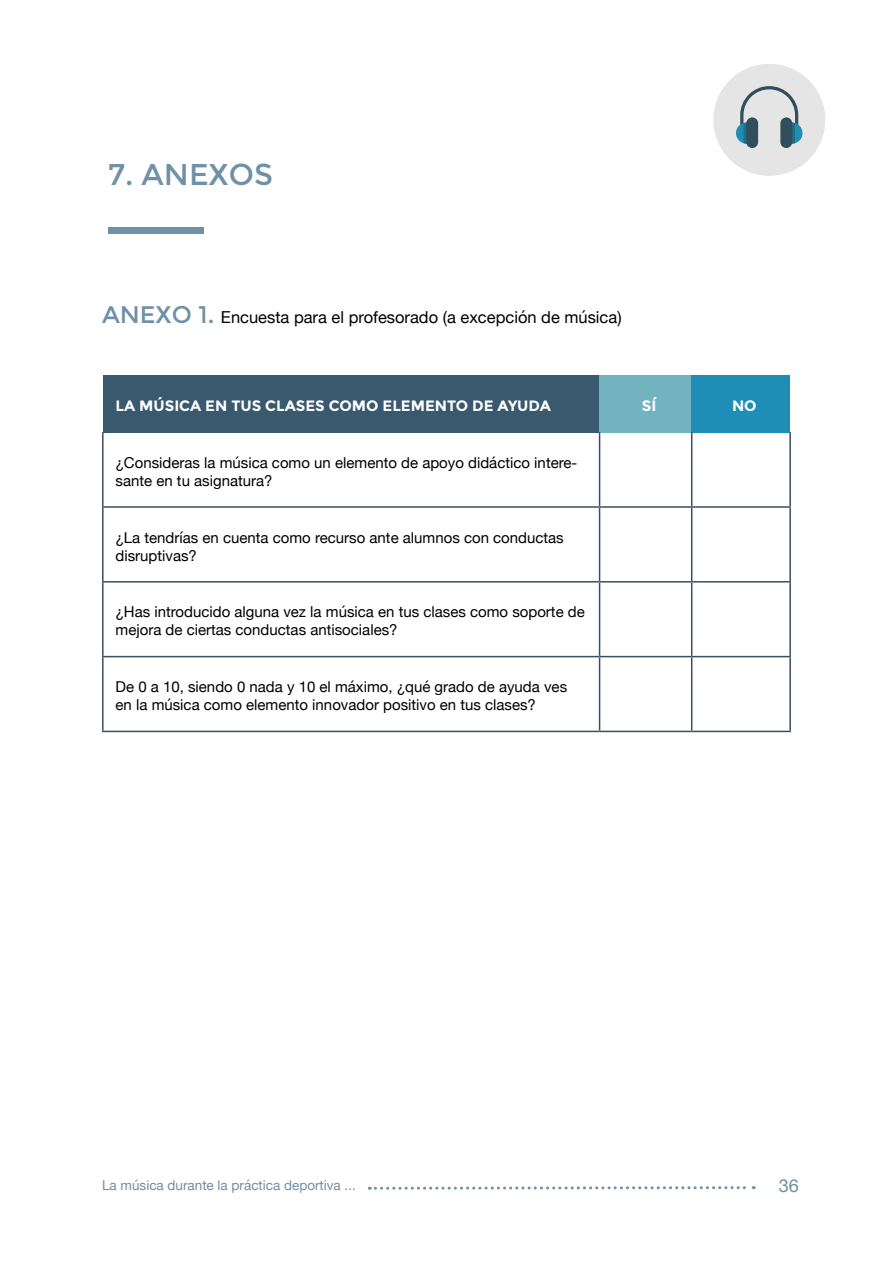
<style>
.page{position:relative;width:893px;height:1263px;background:#fff}
.page>*{position:absolute;margin:0;border:0;box-sizing:border-box;transform-origin:0 0}
.t1{font:30px "Montserrat";color:#6f90a7}
.t2{font:18px "Helvetica Neue";color:#6f90a7}
.t3{font:16.5px "Helvetica Neue";color:#000}
.t4{font:15px/18px "Helvetica Neue";color:#000}
.t5{font:700 15px "Montserrat";color:#fff}
.t6{font:13.5px "Helvetica Neue";color:#6f90a7}
.s1{font-family:"Montserrat";font-size:24px;color:#6f90a7}
</style>
<div class="page">
<svg style="left:369px;top:1186px;width:385px;height:4px"></svg>
<div style="left:108px;top:228px;width:95px;height:6px;background:#6f90a7"></div>
<div style="left:103px;top:375px;width:497px;height:57px;background:#38596e"></div>
<div style="left:600px;top:375px;width:92px;height:57px;background:#73b3bf"></div>
<div style="left:692px;top:375px;width:98px;height:57px;background:#1e8eb7"></div>
<hr style="left:102px;top:432px;width:2px;height:74px;background:#394f5f">
<hr style="left:599px;top:432px;width:1px;height:74px;background:#394f5f">
<hr style="left:691px;top:432px;width:1px;height:74px;background:#394f5f">
<hr style="left:789px;top:432px;width:2px;height:74px;background:#394f5f">
<hr style="left:102px;top:506px;width:498px;height:2px;background:#394f5f">
<hr style="left:102px;top:508px;width:2px;height:73px;background:#394f5f">
<hr style="left:600px;top:506px;width:92px;height:2px;background:#394f5f">
<hr style="left:599px;top:508px;width:1px;height:73px;background:#394f5f">
<hr style="left:692px;top:506px;width:99px;height:2px;background:#394f5f">
<hr style="left:691px;top:508px;width:1px;height:73px;background:#394f5f">
<hr style="left:789px;top:508px;width:2px;height:73px;background:#394f5f">
<hr style="left:102px;top:581px;width:498px;height:1px;background:#394f5f">
<hr style="left:102px;top:582px;width:2px;height:74px;background:#394f5f">
<hr style="left:600px;top:581px;width:92px;height:1px;background:#394f5f">
<hr style="left:599px;top:582px;width:1px;height:74px;background:#394f5f">
<hr style="left:692px;top:581px;width:99px;height:1px;background:#394f5f">
<hr style="left:691px;top:582px;width:1px;height:74px;background:#394f5f">
<hr style="left:789px;top:582px;width:2px;height:74px;background:#394f5f">
<hr style="left:102px;top:656px;width:498px;height:1px;background:#394f5f">
<hr style="left:102px;top:657px;width:2px;height:74px;background:#394f5f">
<hr style="left:600px;top:656px;width:92px;height:1px;background:#394f5f">
<hr style="left:599px;top:657px;width:1px;height:74px;background:#394f5f">
<hr style="left:692px;top:656px;width:99px;height:1px;background:#394f5f">
<hr style="left:691px;top:657px;width:1px;height:74px;background:#394f5f">
<hr style="left:789px;top:657px;width:2px;height:74px;background:#394f5f">
<hr style="left:102px;top:731px;width:498px;height:1px;background:#394f5f">
<hr style="left:600px;top:731px;width:92px;height:1px;background:#394f5f">
<hr style="left:692px;top:731px;width:99px;height:1px;background:#394f5f">
<div style="left:713px;top:64px;width:112px;height:112px;background:#e5e5e5;border-radius:50%"></div>
<div style="left:736px;top:123px;width:21px;height:21px;background:#208db2;border-radius:50%"></div>
<div style="left:746px;top:117px;width:12px;height:31px;background:#324d5b;border-radius:6px"></div>
<div style="left:781px;top:123px;width:21px;height:21px;background:#208db2;border-radius:50%"></div>
<svg style="left:740px;top:86px;width:58px;height:58px"></svg>
<div style="left:780px;top:117px;width:12px;height:31px;background:#324d5b;border-radius:6px"></div>
<h1 class="t1" style="left:108px;top:157px;width:166px">7. ANEXOS</h1>
<p class="t3" style="left:102px;top:305px;width:521px"><span class="s1">ANEXO 1.</span> Encuesta para el profesorado (a excepción de música)</p>
<p class="t5" style="left:116px;top:397px;width:437px">LA MÚSICA EN TUS CLASES COMO ELEMENTO DE AYUDA</p>
<p class="t5" style="left:642px;top:397px;width:16px">SÍ</p>
<p class="t5" style="left:732px;top:397px;width:26px">NO</p>
<p class="t4" style="left:116px;top:454px;width:463px">¿Consideras la música como un elemento de apoyo didáctico intere&shy;sante en tu asignatura?</p>
<p class="t4" style="left:116px;top:529px;width:450px">¿La tendrías en cuenta como recurso ante alumnos con conductas disruptivas?</p>
<p class="t4" style="left:116px;top:604px;width:471px">¿Has introducido alguna vez la música en tus clases como soporte de mejora de ciertas conductas antisociales?</p>
<p class="t4" style="left:116px;top:679px;width:453px">De 0 a 10, siendo 0 nada y 10 el máximo, ¿qué grado de ayuda ves en la música como elemento innovador positivo en tus clases?</p>
<p class="t6" style="left:102px;top:1175px;width:255px">La música durante la práctica deportiva ...</p>
<p class="t2" style="left:779px;top:1172px;width:22px">36</p>
</div>
